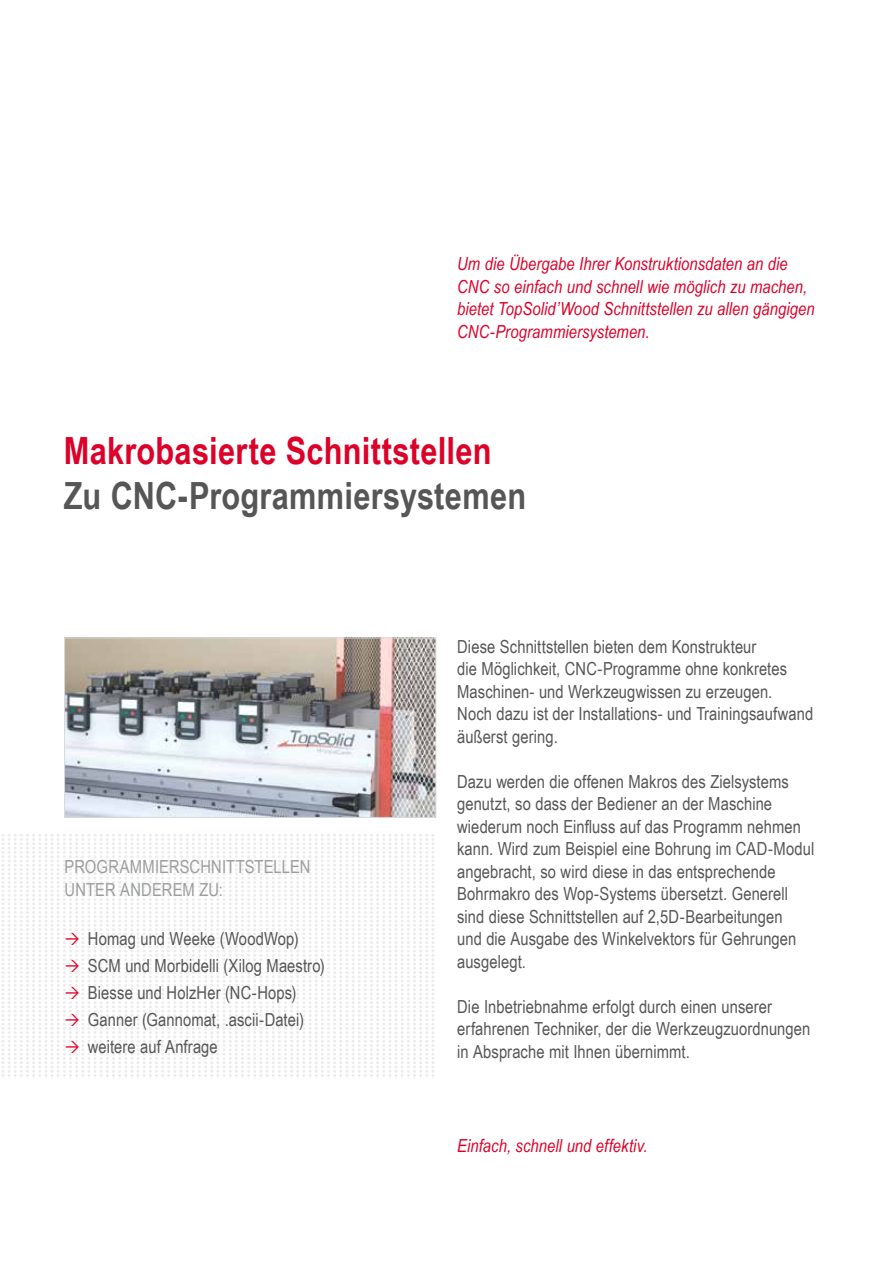
<style>
.page{position:relative;width:893px;height:1263px;background:#fff}
.page>*{position:absolute;margin:0;border:0;box-sizing:border-box;transform-origin:0 0}
.t1{font:700 37.5px "Arial Narrow";letter-spacing:.005em;color:#dd0029}
.t2{font:700 37.5px "Arial Narrow";letter-spacing:.005em;color:#565656}
.t3{font:18px/22.5px "Arial Narrow";letter-spacing:.005em;color:#565656}
.t4{font:italic 18px/22.5px "Arial Narrow";letter-spacing:.005em;color:#dd0029}
.t5{font:18px/22.5px "Arial Narrow";letter-spacing:.005em;color:#9c9d9d}
</style>
<div class="page">
<img style="left:66px;top:640px;width:368px;height:175px">
<div style="left:64px;top:638px;width:372px;height:179px;border:1px solid #dadada"></div>
<svg style="left:1px;top:834px;width:433px;height:245px"></svg>
<p class="t4" style="left:457px;top:252px;width:359px">Um die Übergabe Ihrer Konstruktionsdaten an die CNC so einfach und schnell wie möglich zu machen, bietet TopSolid’Wood Schnittstellen zu allen gängigen CNC-Programmiersystemen.</p>
<h1 class="t1" style="left:64px;top:422px;width:429px">Makrobasierte Schnittstellen</h1>
<h1 class="t2" style="left:64px;top:467px;width:464px">Zu CNC-Programmiersystemen</h1>
<p class="t5" style="left:65px;top:855px;width:247px">PROGRAMMIERSCHNITTSTELLEN<br>UNTER ANDEREM ZU:</p>
<p class="t3" style="left:88px;top:924px;width:238px;line-height:27px">Homag und Weeke (WoodWop)<br>SCM und Morbidelli (Xilog Maestro)<br>Biesse und HolzHer (NC-Hops)<br>Ganner (Gannomat, .ascii-Datei) weitere auf Anfrage</p>
<p class="t3" style="left:457px;top:634px;width:358px">Diese Schnittstellen bieten dem Konstrukteur<br>die Möglichkeit, CNC-Programme ohne konkretes Maschinen- und Werkzeugwissen zu erzeugen.<br>Noch dazu ist der Installations- und Trainingsaufwand äußerst gering.</p>
<p class="t3" style="left:457px;top:769px;width:359px">Dazu werden die offenen Makros des Zielsystems genutzt, so dass der Bediener an der Maschine wiederum noch Einfluss auf das Programm nehmen kann. Wird zum Beispiel eine Bohrung im CAD-Modul angebracht, so wird diese in das entsprechende Bohrmakro des Wop-Systems übersetzt. Generell sind diese Schnittstellen auf 2,5D-Bearbeitungen<br>und die Ausgabe des Winkelvektors für Gehrungen ausgelegt.</p>
<p class="t3" style="left:457px;top:994px;width:355px">Die Inbetriebnahme erfolgt durch einen unserer erfahrenen Techniker, der die Werkzeugzuordnungen in Absprache mit Ihnen übernimmt.</p>
<p class="t4" style="left:457px;top:1134px;width:192px">Einfach, schnell und effektiv.</p>
</div>
